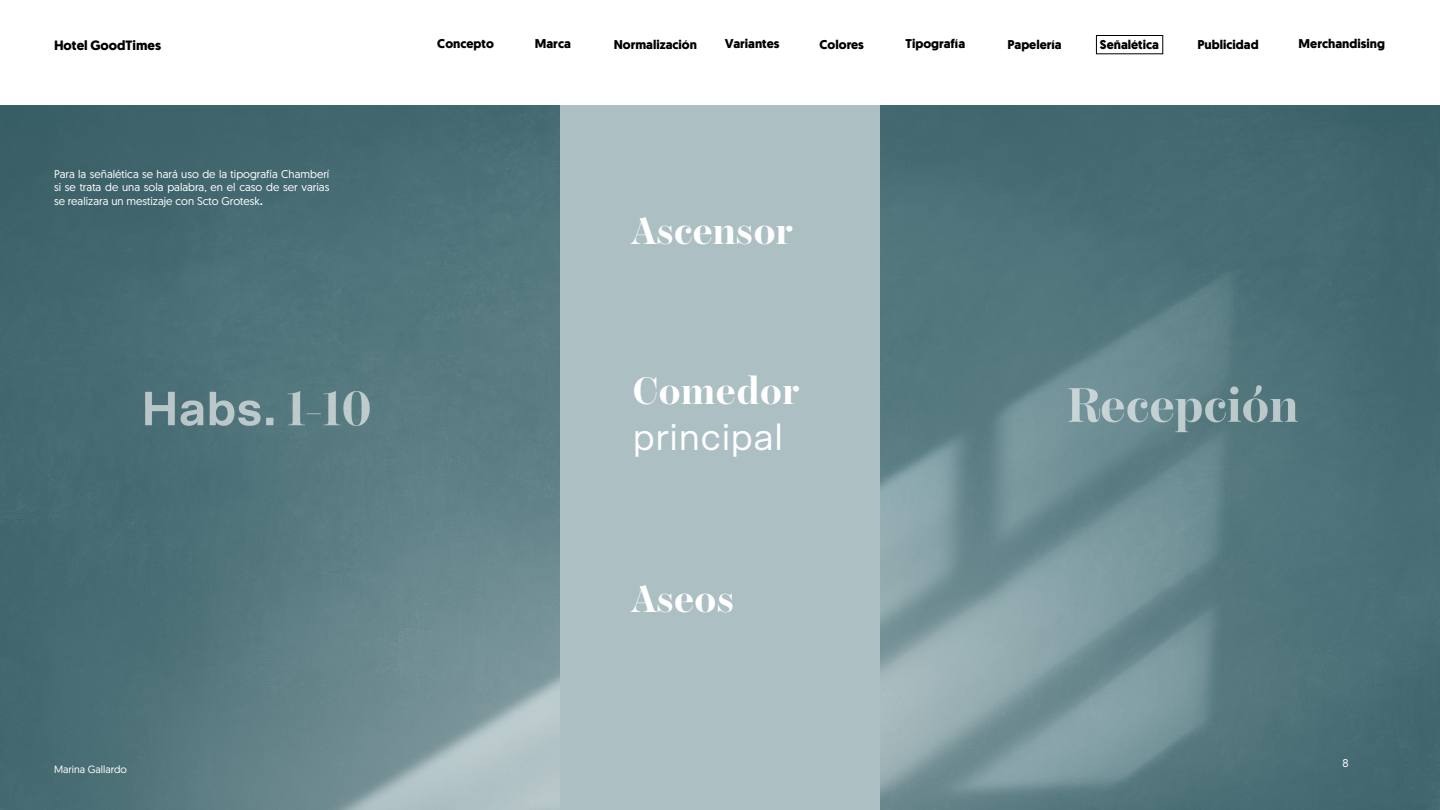
<style>
.page{position:relative;width:1440px;height:810px;background:#fff}
.page>*{position:absolute;margin:0;border:0;box-sizing:border-box;transform-origin:0 0}
.t1{font:38.25px/45.9px "Scto Grotesk A";color:#fff}
.t2{font:700 38.25px "Chamberi Display";color:#fff}
.t3{font:700 13.5px "Geomanist";color:#000}
.t4{font:700 12.75px "Geomanist";color:#000}
.t5{font:11.25px/13.5px "Geomanist";color:#fff;text-align:justify}
.t6{font:10.5px "Geomanist";color:#fff}
.s1{font-family:"Scto Grotesk A";font-weight:700}
.s2{font-family:"Chamberi Display";font-weight:700}
</style>
<div class="page">
<img style="left:0;top:105px;width:1440px;height:705px">
<div style="left:560px;top:105px;width:320px;height:705px;background:#acbfc2"></div>
<div style="left:1096px;top:35px;width:67px;height:19px;border:1px solid #000"></div>
<p class="t3" style="left:54px;top:36px;width:109px">Hotel GoodTimes</p>
<p class="t4" style="left:437px;top:35px;width:58px">Concepto</p>
<p class="t4" style="left:535px;top:35px;width:38px">Marca</p>
<p class="t4" style="left:614px;top:36px;width:85px">Normalización</p>
<p class="t4" style="left:725px;top:35px;width:56px">Variantes</p>
<p class="t4" style="left:820px;top:36px;width:46px">Colores</p>
<p class="t4" style="left:906px;top:35px;width:61px">Tipografía</p>
<p class="t4" style="left:1007px;top:36px;width:56px">Papelería</p>
<p class="t4" style="left:1100px;top:36px;width:61px">Señalética</p>
<p class="t4" style="left:1198px;top:36px;width:63px">Publicidad</p>
<p class="t4" style="left:1299px;top:35px;width:88px">Merchandising</p>
<p class="t5" style="left:54px;top:167px;width:277px">Para la señalética se hará uso de la tipografía Chamberí si se trata de una sola palabra, en el caso de ser varias se realizara un mestizaje con Scto Grotesk<span class="s1">.</span></p>
<p class="t6" style="left:54px;top:763px;width:75px">Marina Gallardo</p>
<p class="t2" style="left:632px;top:202px;width:163px">Ascensor</p>
<p class="t1" style="left:632px;top:367px;width:168px"><span class="s2">Comedor </span>principal</p>
<p class="t2" style="left:632px;top:570px;width:104px">Aseos</p>
<p class="t5" style="left:1343px;top:756px;width:8px">8</p>
</div>
